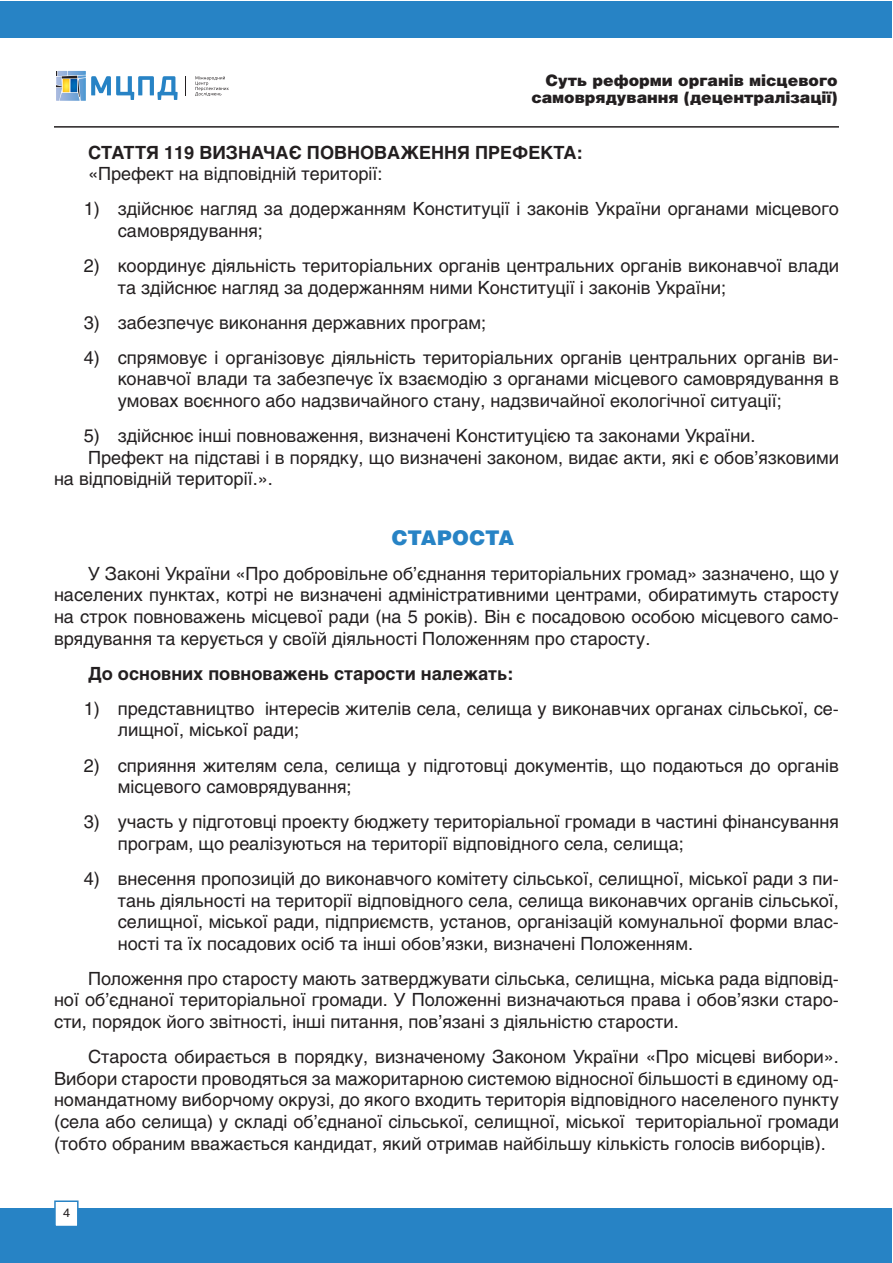
<style>
.page{position:relative;width:893px;height:1263px;background:#fff}
.page>*{position:absolute;margin:0;border:0;box-sizing:border-box;transform-origin:0 0}
.t1{font:20.25px "Helios Black C";color:#2783c5}
.t2{font:18px/21.6px "Helios C";color:#231f20}
.t3{font:700 18px "Helios C";color:#231f20}
.t4{font:15.75px/16.6px "Helios Black C";color:#231f20;text-align:right}
.t5{font:12px "Pragmatica C";color:#231f20}
</style>
<div class="page">
<svg style="left:56px;top:71px;width:122px;height:30px"></svg>
<svg style="left:185px;top:76px;width:1px;height:19px"></svg>
<svg style="left:195px;top:76px;width:34px;height:20px"></svg>
<div style="left:0;top:1px;width:891px;height:37px;background:#2783c5"></div>
<div style="left:0;top:1209px;width:891px;height:54px;background:#2783c5"></div>
<hr style="left:54px;top:126px;width:785px;height:2px;background:#231f20">
<div style="left:54px;top:1200px;width:25px;height:27px;background:#fff;border:2px solid #2783c5"></div>
<p class="t4" style="left:531px;top:71px;width:308px">Суть реформи органів місцевого самоврядування (децентралізації)</p>
<p class="t3" style="left:88px;top:142px;width:496px">СТАТТЯ 119 ВИЗНАЧАЄ ПОВНОВАЖЕННЯ ПРЕФЕКТА:</p>
<p class="t2" style="left:88px;top:163px;width:296px">«Префект на відповідній території:</p>
<p class="t2" style="left:118px;top:198px;width:723px;text-indent:-34px">1) здійснює нагляд за додержанням Конституції і законів України органами місцевого самоврядування;</p>
<p class="t2" style="left:118px;top:255px;width:723px;text-indent:-34px">2) координує діяльність територіальних органів центральних органів виконавчої влади та здійснює нагляд за додержанням ними Конституції і законів України;</p>
<p class="t2" style="left:84px;top:311px;width:404px">3) забезпечує виконання державних програм;</p>
<p class="t2" style="left:118px;top:346px;width:723px;text-align:justify;text-indent:-34px">4) спрямовує і організовує діяльність територіальних органів центральних органів ви&shy;конавчої влади та забезпечує їх взаємодію з органами місцевого самоврядування в умовах воєнного або надзвичайного стану, надзвичайної екологічної ситуації;</p>
<p class="t2" style="left:84px;top:425px;width:673px">5) здійснює інші повноваження, визначені Конституцією та законами України.</p>
<p class="t2" style="left:88px;top:446px;width:752px">Префект на підставі і в порядку, що визначені законом, видає акти, які є обов’язковими</p>
<p class="t2" style="left:54px;top:468px;width:220px">на відповідній території.».</p>
<p class="t1" style="left:391px;top:525px;width:124px">СТАРОСТА</p>
<p class="t2" style="left:54px;top:562px;width:786px;text-align:justify;text-indent:34px">У Законі України «Про добровільне об’єднання територіальних громад» зазначено, що у населених пунктах, котрі не визначені адміністративними центрами, обиратимуть старосту на строк повноважень місцевої ради (на 5 років). Він є посадовою особою місцевого само&shy;врядування та керується у своїй діяльності Положенням про старосту.</p>
<p class="t3" style="left:88px;top:663px;width:427px">До основних повноважень старости належать:</p>
<p class="t2" style="left:118px;top:697px;width:723px;text-indent:-34px">1) представництво інтересів жителів села, селища у виконавчих органах сільської, се&shy;лищної, міської ради;</p>
<p class="t2" style="left:118px;top:754px;width:723px;text-indent:-34px">2) сприяння жителям села, селища у підготовці документів, що подаються до органів місцевого самоврядування;</p>
<p class="t2" style="left:118px;top:811px;width:723px;text-indent:-34px">3) участь у підготовці проекту бюджету територіальної громади в частині фінансування програм, що реалізуються на території відповідного села, селища;</p>
<p class="t2" style="left:118px;top:867px;width:723px;text-align:justify;text-indent:-34px">4) внесення пропозицій до виконавчого комітету сільської, селищної, міської ради з пи&shy;тань діяльності на території відповідного села, селища виконавчих органів сільської, селищної, міської ради, підприємств, установ, організацій комунальної форми влас&shy;ності та їх посадових осіб та інші обов’язки, визначені Положенням.</p>
<p class="t2" style="left:54px;top:967px;width:786px;text-align:justify;text-indent:34px">Положення про старосту мають затверджувати сільська, селищна, міська рада відповід&shy;ної об’єднаної територіальної громади. У Положенні визначаються права і обов’язки старо&shy;сти, порядок його звітності, інші питання, пов’язані з діяльністю старости.</p>
<p class="t2" style="left:54px;top:1046px;width:786px;text-align:justify;text-indent:34px">Староста обирається в порядку, визначеному Законом України «Про місцеві вибори».<br>Вибори старости проводяться за мажоритарною системою відносної більшості в єдиному од&shy;номандатному виборчому окрузі, до якого входить територія відповідного населеного пункту (села або селища) у складі об’єднаної сільської, селищної, міської територіальної громади (тобто обраним вважається кандидат, який отримав найбільшу кількість голосів виборців).</p>
<p class="t5" style="left:63px;top:1206px;width:8px">4</p>
</div>
